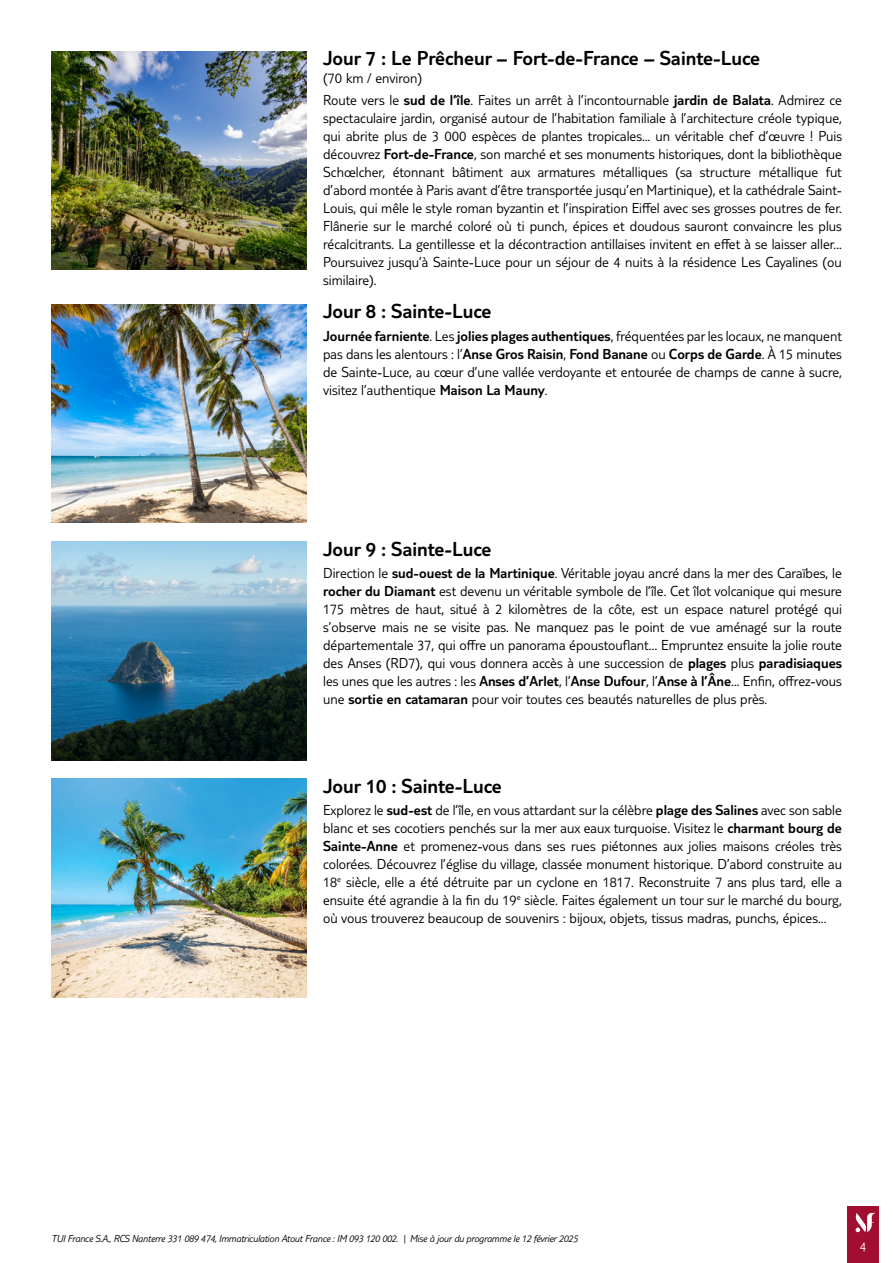
<style>
.page{position:relative;width:893px;height:1263px;background:#fff}
.page>*{position:absolute;margin:0;border:0;box-sizing:border-box;transform-origin:0 0}
.t1{font:300 21px "TUI Type";color:#000}
.t2{font:300 15px/18px "TUI Type";color:#000;text-align:justify}
.t3{font:300 13.5px "TUI Type";color:#fff}
.t4{font:italic 300 10.5px "TUI Type";letter-spacing:-.02em;color:#000}
.s1{font-style:inherit}
</style>
<div class="page">
<div style="left:847px;top:1206px;width:32px;height:57px;background:#a10e2f"></div>
<svg style="left:855px;top:1213px;width:21px;height:19px"></svg>
<img style="left:51px;top:51px;width:255px;height:219px">
<img style="left:51px;top:304px;width:255px;height:219px">
<img style="left:51px;top:541px;width:255px;height:219px">
<img style="left:51px;top:779px;width:255px;height:218px">
<h1 class="t1" style="left:323px;top:46px;width:439px">Jour 7 : Le Prêcheur – Fort-de-France – Sainte-Luce</h1>
<p class="t2" style="left:323px;top:67px;width:520px;line-height:22.2px">(70 km / environ)<br>Route vers le <span class="s1">sud de l’île</span>. Faites un arrêt à l’incontournable <span class="s1">jardin de Balata</span>. Admirez ce</p>
<p class="t2" style="left:323px;top:109px;width:520px">spectaculaire jardin, organisé autour de l’habitation familiale à l’architecture créole typique, qui abrite plus de 3 000 espèces de plantes tropicales... un véritable chef d’œuvre ! Puis découvrez <span class="s1">Fort-de-France</span>, son marché et ses monuments historiques, dont la bibliothèque Schœlcher, étonnant bâtiment aux armatures métalliques (sa structure métallique fut d’abord montée à Paris avant d’être transportée jusqu’en Martinique), et la cathédrale Saint-Louis, qui mêle le style roman byzantin et l’inspiration Eiffel avec ses grosses poutres de fer.<br>Flânerie sur le marché coloré où ti punch, épices et doudous sauront convaincre les plus récalcitrants. La gentillesse et la décontraction antillaises invitent en effet à se laisser aller...<br>Poursuivez jusqu’à Sainte-Luce pour un séjour de 4 nuits à la résidence Les Cayalines (ou similaire).</p>
<h1 class="t1" style="left:323px;top:299px;width:170px">Jour 8 : Sainte-Luce</h1>
<p class="t2" style="left:323px;top:326px;width:520px"><span class="s1">Journée farniente</span>. Les <span class="s1">jolies plages authentiques</span>, fréquentées par les locaux, ne manquent pas dans les alentours : l’<span class="s1">Anse Gros Raisin</span>, <span class="s1">Fond Banane</span> ou <span class="s1">Corps de Garde</span>. À 15 minutes de Sainte-Luce, au cœur d’une vallée verdoyante et entourée de champs de canne à sucre, visitez l’authentique <span class="s1">Maison La Mauny</span>.</p>
<h1 class="t1" style="left:323px;top:537px;width:170px">Jour 9 : Sainte-Luce</h1>
<p class="t2" style="left:323px;top:564px;width:520px">Direction le <span class="s1">sud-ouest de la Martinique</span>. Véritable joyau ancré dans la mer des Caraïbes, le <span class="s1">rocher du Diamant</span> est devenu un véritable symbole de l’île. Cet îlot volcanique qui mesure 175 mètres de haut, situé à 2 kilomètres de la côte, est un espace naturel protégé qui s’observe mais ne se visite pas. Ne manquez pas le point de vue aménagé sur la route départementale 37, qui offre un panorama époustouflant… Empruntez ensuite la jolie route des Anses (RD7), qui vous donnera accès à une succession de <span class="s1">plages</span> plus <span class="s1">paradisiaques </span>les unes que les autres : les <span class="s1">Anses d’Arlet</span>, l’<span class="s1">Anse Dufour</span>, l’<span class="s1">Anse à l’Âne</span>... Enfin, offrez-vous une <span class="s1">sortie en catamaran</span> pour voir toutes ces beautés naturelles de plus près.</p>
<h1 class="t1" style="left:323px;top:774px;width:180px">Jour 10 : Sainte-Luce</h1>
<p class="t2" style="left:323px;top:801px;width:520px">Explorez le <span class="s1">sud-est</span> de l’île, en vous attardant sur la célèbre <span class="s1">plage des Salines</span> avec son sable blanc et ses cocotiers penchés sur la mer aux eaux turquoise. Visitez le <span class="s1">charmant bourg de Sainte-Anne</span> et promenez-vous dans ses rues piétonnes aux jolies maisons créoles très colorées. Découvrez l’église du village, classée monument historique. D’abord construite au 18<sup>e</sup> siècle, elle a été détruite par un cyclone en 1817. Reconstruite 7 ans plus tard, elle a ensuite été agrandie à la fin du 19<sup>e</sup> siècle. Faites également un tour sur le marché du bourg, où vous trouverez beaucoup de souvenirs : bijoux, objets, tissus madras, punchs, épices...</p>
<p class="t4" style="left:51px;top:1232px;width:528px">TUI France S.A., RCS Nanterre 331 089 474, Immatriculation Atout France : IM 093 120 002. | Mise à jour du programme le 12 février 2025</p>
<p class="t3" style="left:860px;top:1239px;width:8px">4</p>
</div>
